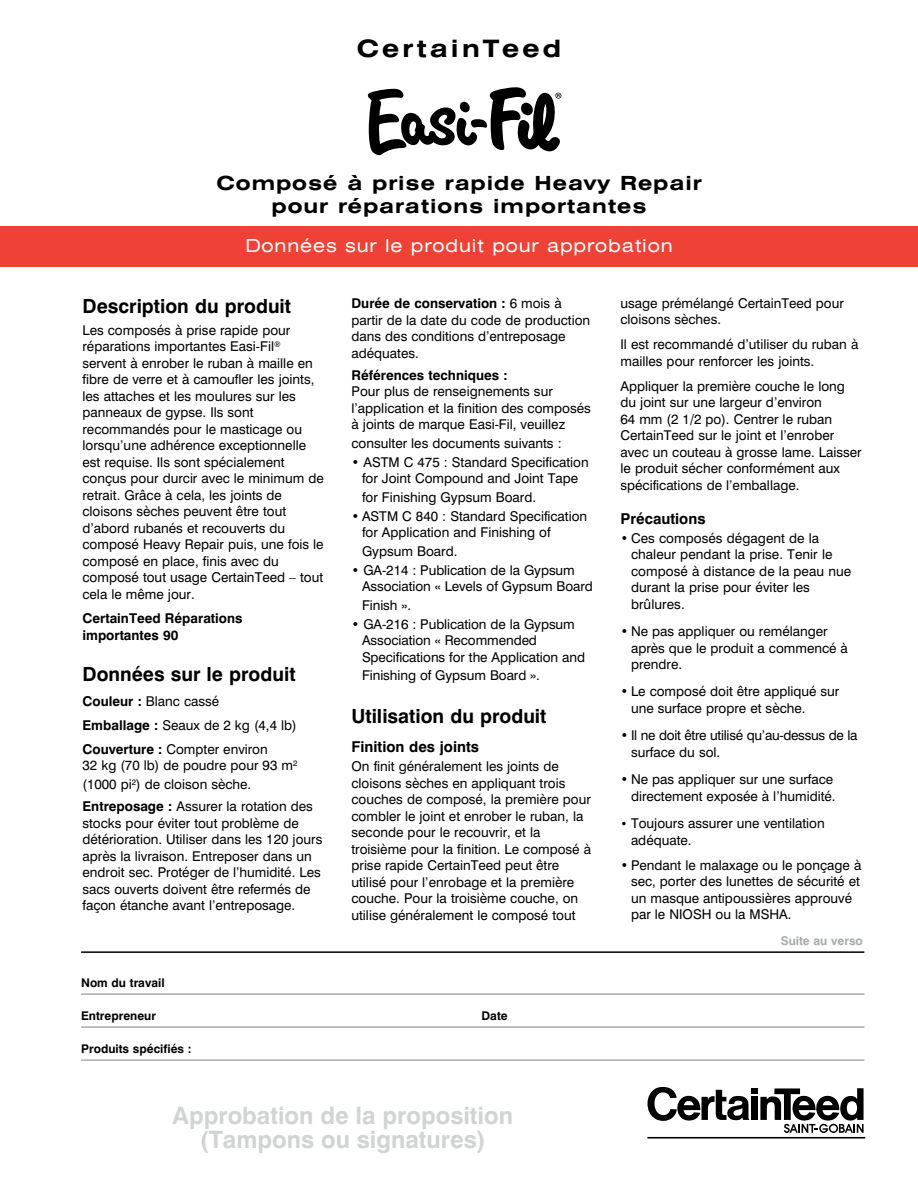
<style>
.page{position:relative;width:918px;height:1188px;background:#fff}
.page>*{position:absolute;margin:0;border:0;box-sizing:border-box;transform-origin:0 0}
.t1{font:700 24px/24px "Swiss 721 BT";color:#d1d3d4;text-align:center}
.t2{font:700 expanded 24px "Swiss 721 BT";letter-spacing:.135em;color:#000}
.t3{font:700 19.5px "Swiss 721 BT";color:#000}
.t4{font:700 expanded 19.5px/22.5px "Swiss 721 BT";letter-spacing:.05em;color:#000;text-align:center}
.t5{font:expanded 18px "Swiss 721 BT";letter-spacing:.05em;color:#fff}
.t6{font:700 15px "Swiss 721 BT";color:#000}
.t7{font:13.5px/16.5px "Swiss 721 BT";color:#000}
.t8{font:700 13.5px/17.2px "Swiss 721 BT";color:#000}
.t9{font:13.5px/16.5px "Swiss 721 BT";letter-spacing:-.02em;color:#000}
.t10{font:700 12px "Swiss 721 BT";color:#000}
.t11{font:700 12px "Swiss 721 BT";color:#a7a9ac}
.s1{font-weight:700}
.s2{font-size:12px}
</style>
<div class="page">
<div style="left:0;top:226px;width:918px;height:40px;background:#ef4135"></div>
<hr style="left:81px;top:993px;width:783px;height:2px;background:#a7a9ac">
<hr style="left:81px;top:1026px;width:783px;height:2px;background:#a7a9ac">
<hr style="left:81px;top:1059px;width:783px;height:2px;background:#a7a9ac">
<hr style="left:81px;top:951px;width:783px;height:2px;background:#000">
<svg style="left:368px;top:87px;width:193px;height:68px"></svg>
<div style="left:751px;top:1088px;width:7px;height:6px;background:#000"></div>
<svg style="left:647px;top:1087px;width:102px;height:34px"></svg>
<div style="left:751px;top:1097px;width:7px;height:23px;background:#000"></div>
<svg style="left:760px;top:1088px;width:104px;height:45px"></svg>
<hr style="left:647px;top:1137px;width:218px;height:2px;background:#000">
<h1 class="t2" style="left:357px;top:34px;width:206px">CertainTeed</h1>
<h2 class="t4" style="left:216px;top:172px;width:487px">Composé à prise rapide Heavy Repair pour réparations importantes</h2>
<h3 class="t5" style="left:245px;top:234px;width:429px">Données sur le produit pour approbation</h3>
<h2 class="t3" style="left:82px;top:294px;width:210px">Description du produit</h2>
<p class="t7" style="left:82px;top:322px;width:243px">Les composés à prise rapide pour réparations importantes Easi-Fil<sup>® </sup>servent à enrober le ruban à maille en fibre de verre et à camoufler les joints, les attaches et les moulures sur les panneaux de gypse. Ils sont recommandés pour le masticage ou lorsqu’une adhérence exceptionnelle est requise. Ils sont spécialement conçus pour durcir avec le minimum de retrait. Grâce à cela, les joints de cloisons sèches peuvent être tout d’abord rubanés et recouverts du composé Heavy Repair puis, une fois le composé en place, finis avec du composé tout usage CertainTeed – tout cela le même jour.</p>
<p class="t8" style="left:83px;top:609px;width:162px">CertainTeed Réparations importantes 90</p>
<h2 class="t3" style="left:82px;top:663px;width:215px">Données sur le produit</h2>
<p class="t7" style="left:82px;top:689px;width:216px;line-height:24.2px"><span class="s1">Couleur :</span> Blanc cassé<br><span class="s1">Emballage :</span> Seaux de 2 kg (4,4 lb)<br><span class="s1">Couverture :</span> Compter environ</p>
<p class="t7" style="left:82px;top:756px;width:216px;line-height:18.8px">32 kg (70 lb) de poudre pour 93 m<sup>2 </sup>(1000 pi<sup>2</sup>) de cloison sèche.</p>
<p class="t7" style="left:83px;top:798px;width:241px"><span class="s1">Entreposage :</span> Assurer la rotation des stocks pour éviter tout problème de détérioration. Utiliser dans les 120 jours après la livraison. Entreposer dans un endroit sec. Protéger de l’humidité. Les sacs ouverts doivent être refermés de façon étanche avant l’entreposage.</p>
<p class="t7" style="left:352px;top:295px;width:240px"><span class="s1">Durée de conservation :</span> 6 mois à partir de la date du code de production dans des conditions d’entreposage adéquates.</p>
<p class="t8" style="left:352px;top:366px;width:158px">Références techniques :</p>
<p class="t7" style="left:352px;top:383px;width:241px">Pour plus de renseignements sur l’application et la finition des composés à joints de marque Easi-Fil, veuillez</p>
<p class="t7" style="left:352px;top:435px;width:212px">consulter les documents suivants :</p>
<p class="t7" style="left:352px;top:453px;width:239px;text-align:center">• ASTM C 475 : Standard Specification for Joint Compound and Joint Tape</p>
<p class="t7" style="left:362px;top:489px;width:176px">for Finishing Gypsum Board.</p>
<p class="t7" style="left:362px;top:507px;width:227px;text-indent:-11px">• ASTM C 840 : Standard Specification for Application and Finishing of</p>
<p class="t7" style="left:362px;top:543px;width:97px">Gypsum Board.</p>
<p class="t7" style="left:362px;top:561px;width:232px;text-indent:-11px">• GA-214 : Publication de la Gypsum<br>Association « Levels of Gypsum Board</p>
<p class="t7" style="left:362px;top:597px;width:51px">Finish ».</p>
<p class="t7" style="left:362px;top:615px;width:225px;text-indent:-11px">• GA-216 : Publication de la Gypsum<br>Association « Recommended<br>Specifications for the Application and</p>
<p class="t7" style="left:362px;top:667px;width:179px">Finishing of Gypsum Board ».</p>
<h2 class="t3" style="left:351px;top:704px;width:197px">Utilisation du produit</h2>
<p class="t6" style="left:351px;top:737px;width:129px">Finition des joints</p>
<p class="t7" style="left:351px;top:758px;width:241px">On finit généralement les joints de cloisons sèches en appliquant trois couches de composé, la première pour combler le joint et enrober le ruban, la seconde pour le recouvrir, et la troisième pour la finition. Le composé à prise rapide CertainTeed peut être utilisé pour l’enrobage et la première couche. Pour la troisième couche, on utilise généralement le composé tout</p>
<p class="t10" style="left:81px;top:976px;width:85px">Nom du travail</p>
<p class="t10" style="left:81px;top:1009px;width:76px">Entrepreneur</p>
<p class="t10" style="left:482px;top:1009px;width:28px">Date</p>
<p class="t10" style="left:81px;top:1042px;width:112px">Produits spécifiés :</p>
<h1 class="t1" style="left:173px;top:1103px;width:342px">Approbation de la proposition (Tampons ou signatures)</h1>
<p class="t7" style="left:621px;top:295px;width:225px">usage prémélangé CertainTeed pour cloisons sèches.</p>
<p class="t7" style="left:621px;top:336px;width:239px">Il est recommandé d’utiliser du ruban à mailles pour renforcer les joints.</p>
<p class="t7" style="left:621px;top:378px;width:243px">Appliquer la première couche le long du joint sur une largeur d’environ<br>64 mm (2 1/2 po). Centrer le ruban CertainTeed sur le joint et l’enrober avec un couteau à grosse lame. Laisser le produit sécher conformément aux spécifications de l’emballage.</p>
<p class="t6" style="left:621px;top:509px;width:87px">Précautions</p>
<p class="t7" style="left:631px;top:529px;width:222px;text-indent:-11px">• Ces composés dégagent de la chaleur pendant la prise. Tenir le composé à distance de la peau nue durant la prise pour éviter les brûlures.</p>
<p class="t7" style="left:631px;top:623px;width:218px;text-indent:-11px">• Ne pas appliquer ou remélanger après que le produit a commencé à prendre.</p>
<p class="t7" style="left:631px;top:683px;width:210px;text-indent:-11px">• Le composé doit être appliqué sur une surface propre et sèche.</p>
<p class="t9" style="left:631px;top:727px;width:228px;text-indent:-11px">• Il ne doit être utilisé qu’au-dessus de la surface du sol.</p>
<p class="t7" style="left:621px;top:771px;width:217px;text-align:right">• Ne pas appliquer sur une surface directement exposée à l’humidité.</p>
<p class="t7" style="left:631px;top:815px;width:195px;text-indent:-10px"><span class="s2">•</span> Toujours assurer une ventilation adéquate.</p>
<p class="t7" style="left:631px;top:857px;width:232px;text-indent:-11px">• Pendant le malaxage ou le ponçage à sec, porter des lunettes de sécurité et un masque antipoussières approuvé par le NIOSH ou la MSHA.</p>
<p class="t11" style="left:781px;top:933px;width:84px">Suite au verso</p>
</div>
